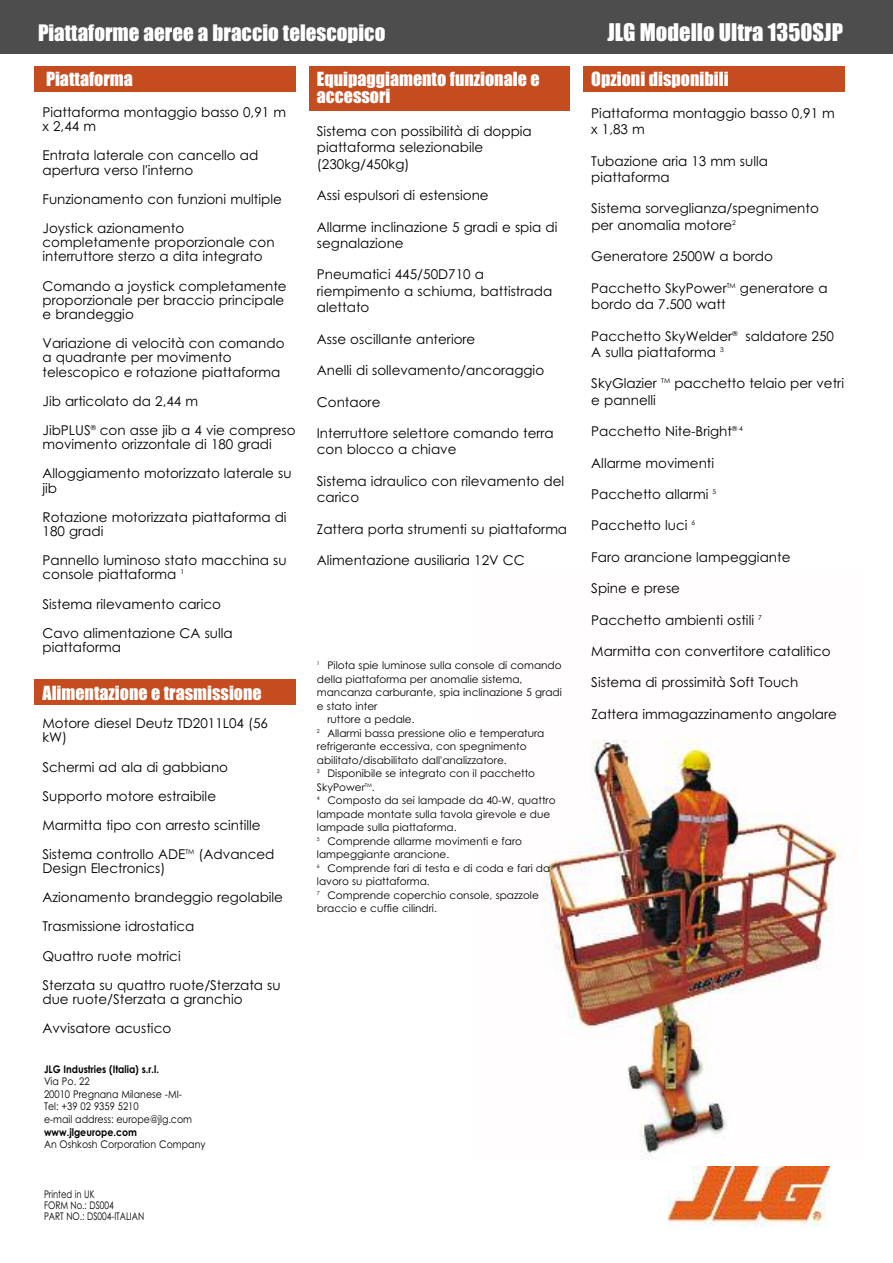
<style>
.page{position:relative;width:893px;height:1263px;background:#fff}
.page>*{position:absolute;margin:0;border:0;box-sizing:border-box;transform-origin:0 0}
.t1{font:22.5px "Impact";color:#fff}
.t2{font:21px "Impact";color:#fff}
.t3{font:18px/16.5px "Impact";color:#fff}
.t4{font:13.5px/29.1px "Century Gothic";color:#000}
.t5{font:10.5px "Century Gothic";color:#000}
.t6{font:10.5px/12.6px "Century Gothic";color:#000;scale:.9 1}
.t7{font:10.5px/10.5px "Century Gothic";color:#000;scale:.8 1}
.t8{font:700 10.5px "Century Gothic";color:#000;scale:.9 1}
</style>
<div class="page">
<img style="left:543px;top:739px;width:300px;height:417px">
<div style="left:309px;top:67px;width:261px;height:44px;background:#c44c1f"></div>
<div style="left:583px;top:67px;width:261px;height:25px;background:#c44c1f"></div>
<div style="left:34px;top:680px;width:262px;height:25px;background:#c44c1f"></div>
<div style="left:34px;top:67px;width:262px;height:25px;background:#c44c1f"></div>
<div style="left:0;top:0;width:893px;height:54px;background:#4d4d4d"></div>
<div style="left:668px;top:1155px;width:163px;height:74px;background:#fff"></div>
<img style="left:669px;top:1167px;width:160px;height:62px">
<h2 class="t2" style="left:38px;top:21px;width:349px">Piattaforme aeree a braccio telescopico</h2>
<h1 class="t1" style="left:607px;top:20px;width:237px">JLG Modello Ultra 1350SJP</h1>
<h3 class="t3" style="left:46px;top:72px;width:88px">Piattaforma</h3>
<p class="t4" style="left:43px;top:105px;width:245px;line-height:14.2px">Piattaforma montaggio basso 0,91 m x 2,44 m</p>
<p class="t4" style="left:43px;top:149px;width:217px;line-height:14.2px">Entrata laterale con cancello ad apertura verso l'interno</p>
<p class="t4" style="left:43px;top:185px;width:241px">Funzionamento con funzioni multiple<br>Joystick azionamento</p>
<p class="t4" style="left:43px;top:235px;width:234px;line-height:14.2px">completamente proporzionale con interruttore sterzo a dita integrato</p>
<p class="t4" style="left:43px;top:279px;width:246px;line-height:14.2px">Comando a joystick completamente proporzionale per braccio principale e brandeggio</p>
<p class="t4" style="left:43px;top:336px;width:243px;line-height:14.2px">Variazione di velocità con comando a quadrante per movimento telescopico e rotazione piattaforma</p>
<p class="t4" style="left:43px;top:387px;width:254px">Jib articolato da 2,44 m<br>JibPLUS<sup>®</sup> con asse jib a 4 vie compreso</p>
<p class="t4" style="left:43px;top:430px;width:251px">movimento orizzontale di 180 gradi<br>Alloggiamento motorizzato laterale su</p>
<p class="t4" style="left:43px;top:473px;width:246px">jib<br>Rotazione motorizzata piattaforma di</p>
<p class="t4" style="left:43px;top:517px;width:246px">180 gradi<br>Pannello luminoso stato macchina su</p>
<p class="t4" style="left:43px;top:560px;width:192px">console piattaforma <sup>1<br></sup>Sistema rilevamento carico<br>Cavo alimentazione CA sulla</p>
<p class="t4" style="left:43px;top:633px;width:80px">piattaforma</p>
<h3 class="t3" style="left:43px;top:685px;width:221px">Alimentazione e trasmissione</h3>
<p class="t4" style="left:43px;top:716px;width:227px;line-height:14.2px">Motore diesel Deutz TD2011L04 (56 kW)</p>
<p class="t4" style="left:43px;top:752px;width:234px">Schermi ad ala di gabbiano<br>Supporto motore estraibile<br>Marmitta tipo con arresto scintille<br>Sistema controllo ADE<sup>TM</sup> (Advanced</p>
<p class="t4" style="left:43px;top:854px;width:242px">Design Electronics)<br>Azionamento brandeggio regolabile<br>Trasmissione idrostatica<br>Quattro ruote motrici<br>Sterzata su quattro ruote/Sterzata su</p>
<p class="t4" style="left:43px;top:985px;width:202px">due ruote/Sterzata a granchio<br>Avvisatore acustico</p>
<p class="t8" style="left:44px;top:1063px;width:129px">JLG Industries (Italia) s.r.l.</p>
<p class="t6" style="left:44px;top:1075px;width:166px">Via Po. 22<br>20010 Pregnana Milanese -MI-<br>Tel: +39 02 9359 5210<br>e-mail address: europe@jlg.com</p>
<p class="t8" style="left:44px;top:1126px;width:105px">www.jlgeurope.com</p>
<p class="t6" style="left:44px;top:1138px;width:181px">An Oshkosh Corporation Company</p>
<p class="t7" style="left:44px;top:1189px;width:89px">Printed in UK<br>FORM No.: DS004</p>
<p class="t7" style="left:44px;top:1211px;width:127px">PART NO.: DS004-ITALIAN</p>
<h3 class="t3" style="left:317px;top:72px;width:224px">Equipaggiamento funzionale e accessori</h3>
<p class="t4" style="left:317px;top:123px;width:216px;line-height:16.5px">Sistema con possibilità di doppia piattaforma selezionabile (230kg/450kg)</p>
<p class="t4" style="left:317px;top:181px;width:173px">Assi espulsori di estensione</p>
<p class="t4" style="left:317px;top:219px;width:242px;line-height:16.5px">Allarme inclinazione 5 gradi e spia di segnalazione</p>
<p class="t4" style="left:317px;top:266px;width:237px;line-height:16.5px">Pneumatici 445/50D710 a riempimento a schiuma, battistrada alettato</p>
<p class="t4" style="left:317px;top:325px;width:160px">Asse oscillante anteriore</p>
<p class="t4" style="left:317px;top:356px;width:229px">Anelli di sollevamento/ancoraggio</p>
<p class="t4" style="left:317px;top:387px;width:65px">Contaore</p>
<p class="t4" style="left:317px;top:425px;width:238px;line-height:16.5px">Interruttore selettore comando terra con blocco a chiave</p>
<p class="t4" style="left:317px;top:473px;width:249px;line-height:16.5px">Sistema idraulico con rilevamento del carico</p>
<p class="t4" style="left:317px;top:514px;width:252px">Zattera porta strumenti su piattaforma</p>
<p class="t4" style="left:317px;top:546px;width:209px">Alimentazione ausiliaria 12V CC</p>
<p class="t5" style="left:317px;top:659px;width:246px"><sup>1</sup> Pilota spie luminose sulla console di comando</p>
<p class="t5" style="left:317px;top:673px;width:207px">della piattaforma per anomalie sistema,</p>
<p class="t5" style="left:317px;top:686px;width:246px">mancanza carburante, spia inclinazione 5 gradi</p>
<p class="t5" style="left:317px;top:700px;width:62px">e stato inter</p>
<p class="t5" style="left:327px;top:713px;width:89px">ruttore a pedale.</p>
<p class="t5" style="left:317px;top:727px;width:229px"><sup>2</sup> Allarmi bassa pressione olio e temperatura</p>
<p class="t5" style="left:317px;top:740px;width:211px">refrigerante eccessiva, con spegnimento</p>
<p class="t5" style="left:317px;top:754px;width:191px">abilitato/disabilitato dall'analizzatore.</p>
<p class="t5" style="left:317px;top:767px;width:220px"><sup>3</sup> Disponibile se integrato con il pacchetto</p>
<p class="t5" style="left:317px;top:781px;width:59px">SkyPower<sup>TM</sup>.</p>
<p class="t5" style="left:317px;top:794px;width:240px"><sup>4</sup> Composto da sei lampade da 40-W, quattro</p>
<p class="t5" style="left:317px;top:808px;width:235px">lampade montate sulla tavola girevole e due</p>
<p class="t5" style="left:317px;top:821px;width:141px">lampade sulla piattaforma.</p>
<p class="t5" style="left:317px;top:835px;width:207px"><sup>5</sup> Comprende allarme movimenti e faro</p>
<p class="t5" style="left:317px;top:848px;width:134px">lampeggiante arancione.</p>
<p class="t5" style="left:317px;top:862px;width:235px"><sup>6</sup> Comprende fari di testa e di coda e fari da</p>
<p class="t5" style="left:317px;top:875px;width:114px">lavoro su piattaforma.</p>
<p class="t5" style="left:317px;top:889px;width:223px"><sup>7</sup> Comprende coperchio console, spazzole</p>
<p class="t5" style="left:317px;top:902px;width:122px">braccio e cuffie cilindri.</p>
<h3 class="t3" style="left:591px;top:72px;width:139px">Opzioni disponibili</h3>
<p class="t4" style="left:591px;top:105px;width:245px;line-height:16.5px">Piattaforma montaggio basso 0,91 m x 1,83 m</p>
<p class="t4" style="left:591px;top:153px;width:178px;line-height:16.5px">Tubazione aria 13 mm sulla piattaforma</p>
<p class="t4" style="left:591px;top:200px;width:229px;line-height:16.5px">Sistema sorveglianza/spegnimento per anomalia motore<sup>2</sup></p>
<p class="t4" style="left:591px;top:242px;width:183px">Generatore 2500W a bordo</p>
<p class="t4" style="left:591px;top:280px;width:238px;line-height:16.5px">Pacchetto SkyPower<sup>TM</sup> generatore a bordo da 7.500 watt</p>
<p class="t4" style="left:591px;top:328px;width:244px;line-height:16.5px">Pacchetto SkyWelder<sup>®</sup> saldatore 250<br>A sulla piattaforma <sup>3</sup></p>
<p class="t4" style="left:591px;top:375px;width:254px;line-height:16.5px">SkyGlazier <sup>TM</sup> pacchetto telaio per vetri e pannelli</p>
<p class="t4" style="left:591px;top:417px;width:153px">Pacchetto Nite-Bright<sup>®</sup> <sup>4</sup></p>
<p class="t4" style="left:591px;top:448px;width:124px">Allarme movimenti</p>
<p class="t4" style="left:591px;top:480px;width:126px">Pacchetto allarmi <sup>5</sup></p>
<p class="t4" style="left:591px;top:511px;width:105px">Pacchetto luci <sup>6</sup></p>
<p class="t4" style="left:591px;top:543px;width:201px">Faro arancione lampeggiante</p>
<p class="t4" style="left:591px;top:574px;width:90px">Spine e prese</p>
<p class="t4" style="left:591px;top:605px;width:172px">Pacchetto ambienti ostili <sup>7</sup></p>
<p class="t4" style="left:591px;top:637px;width:241px">Marmitta con convertitore catalitico</p>
<p class="t4" style="left:591px;top:668px;width:208px">Sistema di prossimità Soft Touch</p>
<p class="t4" style="left:591px;top:700px;width:247px">Zattera immagazzinamento angolare</p>
</div>
